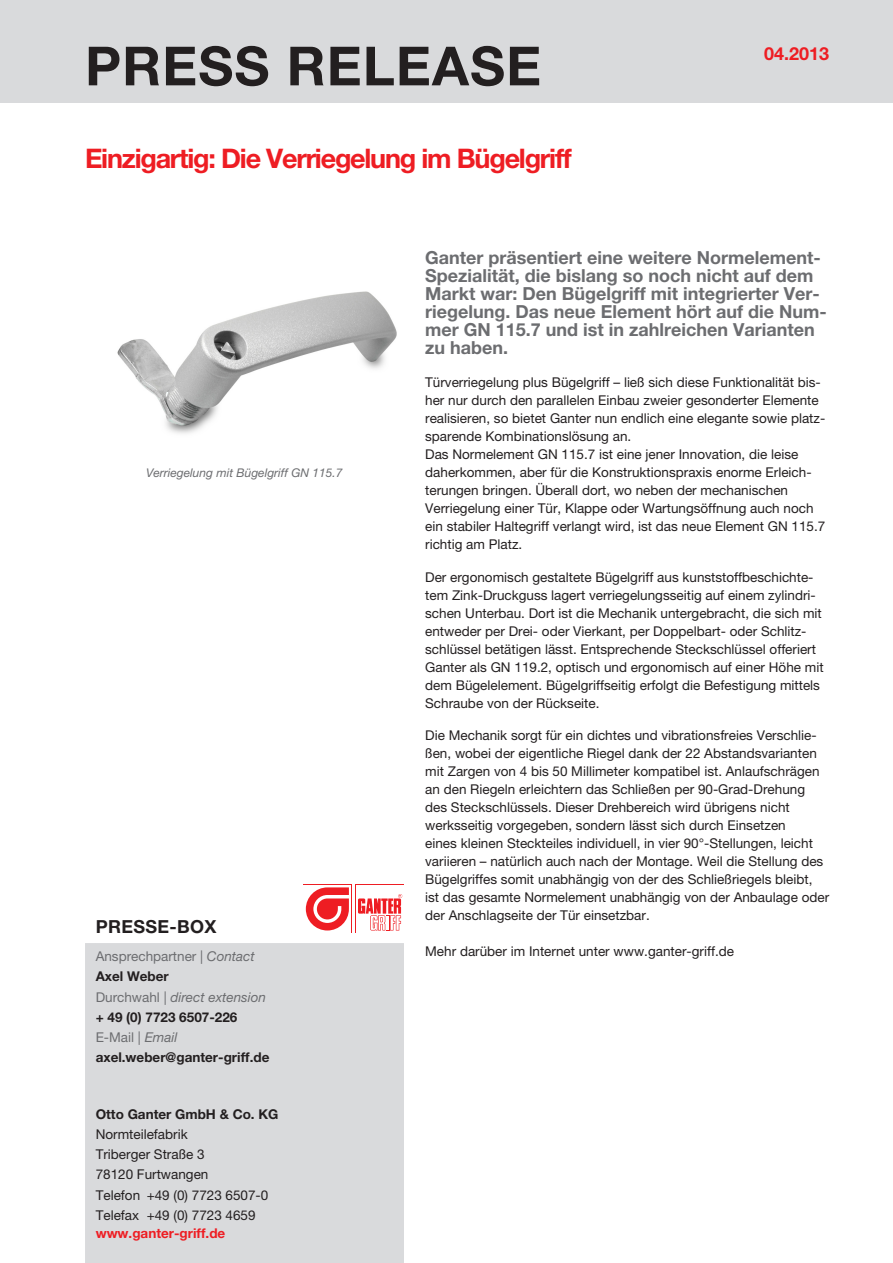
<style>
.page{position:relative;width:893px;height:1263px;background:#fff}
.page>*{position:absolute;margin:0;border:0;box-sizing:border-box;transform-origin:0 0}
.t1{font:700 54px "Helvetica Neue LT Pro";letter-spacing:.02em;color:#231f20}
.t2{font:700 27px "Helvetica Neue LT Pro";letter-spacing:-.045em;color:#ee1d23}
.t3{font:700 18px/18px "Helvetica Neue LT Pro";color:#6c6d70}
.t4{font:700 18px "Helvetica Neue LT Pro";letter-spacing:.02em;color:#231f20}
.t5{font:700 18px "Helvetica Neue LT Pro";color:#ee1d23}
.t6{font:13.5px/18px "Helvetica Neue LT Pro";color:#231f20}
.t7{font:700 13.5px/20.2px "Helvetica Neue LT Pro";color:#231f20}
.t8{font:700 13.5px "Helvetica Neue LT Pro";color:#ee1d23}
.t9{font:italic 12px "Helvetica Neue LT Pro";color:#6c6d70}
.s1{font-weight:400;color:#6c6d70}
.s2{font-weight:400;font-style:italic;color:#6c6d70}
</style>
<div class="page">
<div style="left:0;top:0;width:893px;height:103px;background:#d9dadc"></div>
<div style="left:85px;top:943px;width:319px;height:320px;background:#d9dadc"></div>
<svg style="left:303px;top:884px;width:49px;height:49px"></svg>
<div style="left:304px;top:885px;width:47px;height:47px;background:#fff"></div>
<svg style="left:306px;top:887px;width:43px;height:43px"></svg>
<svg style="left:355px;top:884px;width:49px;height:49px"></svg>
<div style="left:356px;top:885px;width:47px;height:47px;background:#fff"></div>
<svg style="left:358px;top:894px;width:44px;height:36px"></svg>
<img style="left:117px;top:291px;width:280px;height:143px">
<h1 class="t1" style="left:85px;top:33px;width:458px">PRESS RELEASE</h1>
<h3 class="t5" style="left:764px;top:42px;width:67px">04.2013</h3>
<h2 class="t2" style="left:85px;top:142px;width:488px">Einzigartig: Die Verriegelung im Bügelgriff</h2>
<p class="t9" style="left:146px;top:466px;width:198px">Verriegelung mit Bügelgriff GN 115.7</p>
<h3 class="t4" style="left:96px;top:916px;width:122px">PRESSE-BOX</h3>
<p class="t7" style="left:96px;top:946px;width:175px"><span class="s1">Ansprechpartner |</span> <span class="s2">Contact<br></span>Axel Weber<br><span class="s1">Durchwahl |</span> <span class="s2">direct extension </span>+ 49 (0) 7723 6507-226<br><span class="s1">E-Mail |</span> <span class="s2">Email </span>axel.weber@ganter-griff.de</p>
<p class="t7" style="left:96px;top:1103px;width:184px">Otto Ganter GmbH &amp; Co. KG</p>
<p class="t6" style="left:96px;top:1124px;width:174px;line-height:20.2px">Normteilefabrik<br>Triberger Straße 3<br>78120 Furtwangen<br>Telefon +49 (0) 7723 6507-0<br>Telefax +49 (0) 7723 4659</p>
<p class="t8" style="left:96px;top:1225px;width:131px">www.ganter-griff.de</p>
<p class="t3" style="left:425px;top:248px;width:403px">Ganter präsentiert eine weitere Normelement-Spezialität, die bislang so noch nicht auf dem Markt war: Den Bügelgriff mit integrierter Ver&shy;riegelung. Das neue Element hört auf die Num&shy;mer GN 115.7 und ist in zahlreichen Varianten zu haben.</p>
<p class="t6" style="left:425px;top:373px;width:402px">Türverriegelung plus Bügelgriff – ließ sich diese Funktionalität bis&shy;her nur durch den parallelen Einbau zweier gesonderter Elemente realisieren, so bietet Ganter nun endlich eine elegante sowie platz&shy;sparende Kombinationslösung an.<br>Das Normelement GN 115.7 ist eine jener Innovation, die leise daherkommen, aber für die Konstruktionspraxis enorme Erleich&shy;terungen bringen. Überall dort, wo neben der mechanischen Verriegelung einer Tür, Klappe oder Wartungsöffnung auch noch ein stabiler Haltegriff verlangt wird, ist das neue Element GN 115.7 richtig am Platz.</p>
<p class="t6" style="left:425px;top:567px;width:400px">Der ergonomisch gestaltete Bügelgriff aus kunststoffbeschichte&shy;tem Zink-Druckguss lagert verriegelungsseitig auf einem zylindri&shy;schen Unterbau. Dort ist die Mechanik untergebracht, die sich mit entweder per Drei- oder Vierkant, per Doppelbart- oder Schlitz&shy;schlüssel betätigen lässt. Entsprechende Steckschlüssel offeriert Ganter als GN 119.2, optisch und ergonomisch auf einer Höhe mit dem Bügelelement. Bügelgriffseitig erfolgt die Befestigung mittels Schraube von der Rückseite.</p>
<p class="t6" style="left:425px;top:726px;width:405px">Die Mechanik sorgt für ein dichtes und vibrationsfreies Verschlie&shy;ßen, wobei der eigentliche Riegel dank der 22 Abstandsvarianten mit Zargen von 4 bis 50 Millimeter kompatibel ist. Anlaufschrägen an den Riegeln erleichtern das Schließen per 90-Grad-Drehung des Steckschlüssels. Dieser Drehbereich wird übrigens nicht werksseitig vorgegeben, sondern lässt sich durch Einsetzen<br>eines kleinen Steckteiles individuell, in vier 90°-Stellungen, leicht variieren – natürlich auch nach der Montage. Weil die Stellung des Bügelgriffes somit unabhängig von der des Schließriegels bleibt, ist das gesamte Normelement unabhängig von der Anbaulage oder der Anschlagseite der Tür einsetzbar.</p>
<p class="t6" style="left:425px;top:942px;width:310px">Mehr darüber im Internet unter www.ganter-griff.de</p>
</div>
